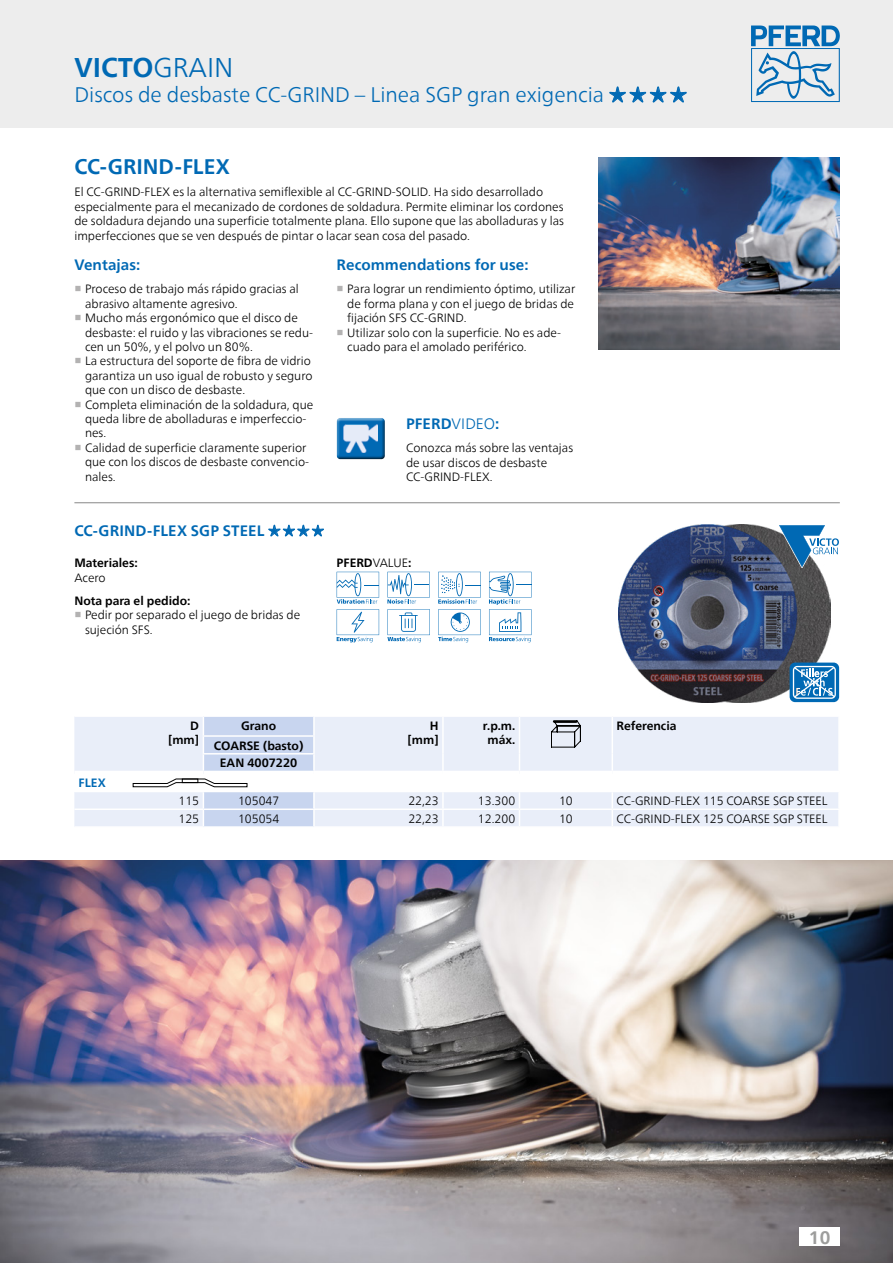
<style>
.page{position:relative;width:893px;height:1263px;background:#fff}
.page>*{position:absolute;margin:0;border:0;box-sizing:border-box;transform-origin:0 0}
.t1{font:700 27px "Neue Frutiger World";color:#0069b4}
.t2{font:300 21px "Neue Frutiger World";color:#0069b4}
.t3{font:700 21px "Neue Frutiger World";color:#0069b4}
.t4{font:700 18px "Neue Frutiger World";color:#9d9d9c}
.t5{font:700 15px "Neue Frutiger World";letter-spacing:.01em;color:#0069b4}
.t6{font:300 12px/14.4px "Neue Frutiger World";color:#000}
.t7{font:700 12px/14.4px "Neue Frutiger World";color:#000;text-align:right}
.t8{font:700 12px "Neue Frutiger World";color:#0069b4}
.s1{font-weight:300}
.s2{font-family:"Arial Unicode MS";font-weight:700}
.s3{font-family:"Arial Unicode MS";font-weight:700;color:#b3b2b2}
.s4{font-family:"Arial Unicode MS";font-weight:400}
</style>
<div class="page">
<div style="left:0;top:0;width:893px;height:128px;background:#ededed"></div>
<svg style="left:751px;top:26px;width:89px;height:76px"></svg>
<img style="left:0;top:860px;width:893px;height:403px">
<img style="left:599px;top:157px;width:241px;height:192px">
<hr style="left:74px;top:502px;width:766px;height:1px;background:#878787">
<img style="left:618px;top:524px;width:213px;height:179px">
<svg style="left:790px;top:663px;width:49px;height:39px"></svg>
<svg style="left:793px;top:666px;width:43px;height:33px"></svg>
<svg style="left:778px;top:524px;width:61px;height:44px"></svg>
<svg style="left:337px;top:572px;width:42px;height:70px"></svg>
<svg style="left:387px;top:572px;width:43px;height:70px"></svg>
<svg style="left:438px;top:572px;width:43px;height:70px"></svg>
<svg style="left:489px;top:572px;width:42px;height:70px"></svg>
<div style="left:74px;top:717px;width:764px;height:109px;background:#e9eef9"></div>
<div style="left:74px;top:774px;width:765px;height:17px;background:#fff"></div>
<hr style="left:314px;top:808px;width:129px;height:2px;background:#fff">
<hr style="left:443px;top:808px;width:76px;height:2px;background:#fff">
<svg style="left:442px;top:792px;width:2px;height:34px"></svg>
<hr style="left:519px;top:808px;width:93px;height:2px;background:#fff">
<svg style="left:519px;top:792px;width:1px;height:34px"></svg>
<hr style="left:612px;top:808px;width:228px;height:2px;background:#fff">
<svg style="left:612px;top:792px;width:1px;height:34px"></svg>
<hr style="left:74px;top:808px;width:129px;height:2px;background:#fff">
<div style="left:74px;top:771px;width:129px;height:6px;background:#fff"></div>
<div style="left:314px;top:771px;width:129px;height:6px;background:#fff"></div>
<svg style="left:442px;top:717px;width:2px;height:54px"></svg>
<div style="left:443px;top:771px;width:76px;height:6px;background:#fff"></div>
<svg style="left:519px;top:717px;width:1px;height:54px"></svg>
<div style="left:519px;top:771px;width:93px;height:6px;background:#fff"></div>
<svg style="left:612px;top:717px;width:1px;height:54px"></svg>
<div style="left:612px;top:771px;width:228px;height:6px;background:#fff"></div>
<hr style="left:74px;top:791px;width:129px;height:1px;background:#fff">
<hr style="left:314px;top:791px;width:129px;height:1px;background:#fff">
<hr style="left:443px;top:791px;width:76px;height:1px;background:#fff">
<hr style="left:519px;top:791px;width:93px;height:1px;background:#fff">
<hr style="left:612px;top:791px;width:228px;height:1px;background:#fff">
<svg style="left:551px;top:720px;width:30px;height:27px"></svg>
<svg style="left:133px;top:716px;width:182px;height:111px"></svg>
<div style="left:182px;top:778px;width:16px;height:5px;border:1px solid #000"></div>
<div style="left:334px;top:417px;width:55px;height:43px;background:#000;opacity:.75"></div>
<div style="left:799px;top:1227px;width:41px;height:19px;background:#fff"></div>
<h1 class="t1" style="left:74px;top:44px;width:161px">VICTO<span class="s1">GRAIN</span></h1>
<h2 class="t2" style="left:74px;top:78px;width:614px">Discos de desbaste CC-GRIND – Linea SGP gran exigencia <span class="s2">★★★★</span></h2>
<h2 class="t3" style="left:74px;top:148px;width:157px">CC-GRIND-FLEX</h2>
<p class="t6" style="left:74px;top:185px;width:491px">El CC-GRIND-FLEX es la alternativa semiflexible al CC-GRIND-SOLID. Ha sido desarrollado especialmente para el mecanizado de cordones de soldadura. Permite eliminar los cordones de soldadura dejando una superficie totalmente plana. Ello supone que las abolladuras y las imperfecciones que se ven después de pintar o lacar sean cosa del pasado.</p>
<p class="t5" style="left:74px;top:252px;width:68px">Ventajas:</p>
<p class="t6" style="left:85px;top:282px;width:215px;text-indent:-11px"><span class="s3">■</span> Proceso de trabajo más rápido gracias al abrasivo altamente agresivo.</p>
<p class="t6" style="left:85px;top:311px;width:230px;text-indent:-11px"><span class="s3">■</span> Mucho más ergonómico que el disco de desbaste: el ruido y las vibraciones se redu&shy;cen un 50%, y el polvo un 80%.</p>
<p class="t6" style="left:85px;top:354px;width:229px;text-indent:-11px"><span class="s3">■</span> La estructura del soporte de fibra de vidrio garantiza un uso igual de robusto y seguro que con un disco de desbaste.</p>
<p class="t6" style="left:85px;top:397px;width:230px;text-indent:-11px"><span class="s3">■</span> Completa eliminación de la soldadura, que queda libre de abolladuras e imperfeccio&shy;nes.</p>
<p class="t6" style="left:85px;top:440px;width:226px;text-indent:-11px"><span class="s3">■</span> Calidad de superficie claramente superior que con los discos de desbaste convencio&shy;nales.</p>
<p class="t5" style="left:337px;top:252px;width:193px">Recommendations for use:</p>
<p class="t6" style="left:347px;top:282px;width:230px;text-align:justify;text-indent:-11px"><span class="s3">■</span> Para lograr un rendimiento óptimo, utilizar de forma plana y con el juego de bridas de fijación SFS CC-GRIND.</p>
<p class="t6" style="left:347px;top:325px;width:215px;text-indent:-11px"><span class="s3">■</span> Utilizar solo con la superficie. No es ade&shy;cuado para el amolado periférico.</p>
<p class="t5" style="left:406px;top:411px;width:95px">PFERD<span class="s1">VIDEO</span>:</p>
<p class="t6" style="left:406px;top:441px;width:169px">Conozca más sobre las ventajas de usar discos de desbaste<br>CC-GRIND-FLEX.</p>
<p class="t5" style="left:74px;top:517px;width:251px">CC-GRIND-FLEX SGP STEEL <span class="s4">★★★★</span></p>
<p class="t7" style="left:74px;top:556px;width:65px">Materiales:</p>
<p class="t6" style="left:74px;top:570px;width:33px">Acero</p>
<p class="t7" style="left:74px;top:593px;width:118px">Nota para el pedido:</p>
<p class="t6" style="left:85px;top:608px;width:217px;text-indent:-11px"><span class="s3">■</span> Pedir por separado el juego de bridas de sujeción SFS.</p>
<p class="t7" style="left:337px;top:556px;width:76px">PFERD<span class="s1">VALUE</span>:</p>
<p class="t8" style="left:79px;top:772px;width:29px">FLEX</p>
<p class="t7" style="left:168px;top:718px;width:33px">D [mm]</p>
<p class="t7" style="left:241px;top:718px;width:36px">Grano</p>
<p class="t7" style="left:408px;top:718px;width:33px">H [mm]</p>
<p class="t7" style="left:483px;top:718px;width:34px;text-align:center">r.p.m. máx.</p>
<p class="t7" style="left:617px;top:718px;width:62px">Referencia</p>
<p class="t7" style="left:214px;top:736px;width:91px;line-height:17.9px;text-align:center">COARSE (basto)<br>EAN 4007220</p>
<p class="t6" style="left:178px;top:794px;width:22px">115</p>
<p class="t6" style="left:238px;top:794px;width:43px">105047</p>
<p class="t6" style="left:408px;top:794px;width:32px">22,23</p>
<p class="t6" style="left:478px;top:794px;width:39px">13.300</p>
<p class="t6" style="left:559px;top:794px;width:15px">10</p>
<p class="t6" style="left:617px;top:794px;width:213px">CC-GRIND-FLEX 115 COARSE SGP STEEL</p>
<p class="t6" style="left:178px;top:811px;width:22px">125</p>
<p class="t6" style="left:238px;top:811px;width:43px">105054</p>
<p class="t6" style="left:408px;top:811px;width:32px">22,23</p>
<p class="t6" style="left:478px;top:811px;width:39px">12.200</p>
<p class="t6" style="left:559px;top:811px;width:15px">10</p>
<p class="t6" style="left:617px;top:811px;width:213px">CC-GRIND-FLEX 125 COARSE SGP STEEL</p>
<h3 class="t4" style="left:809px;top:1221px;width:23px">10</h3>
</div>
